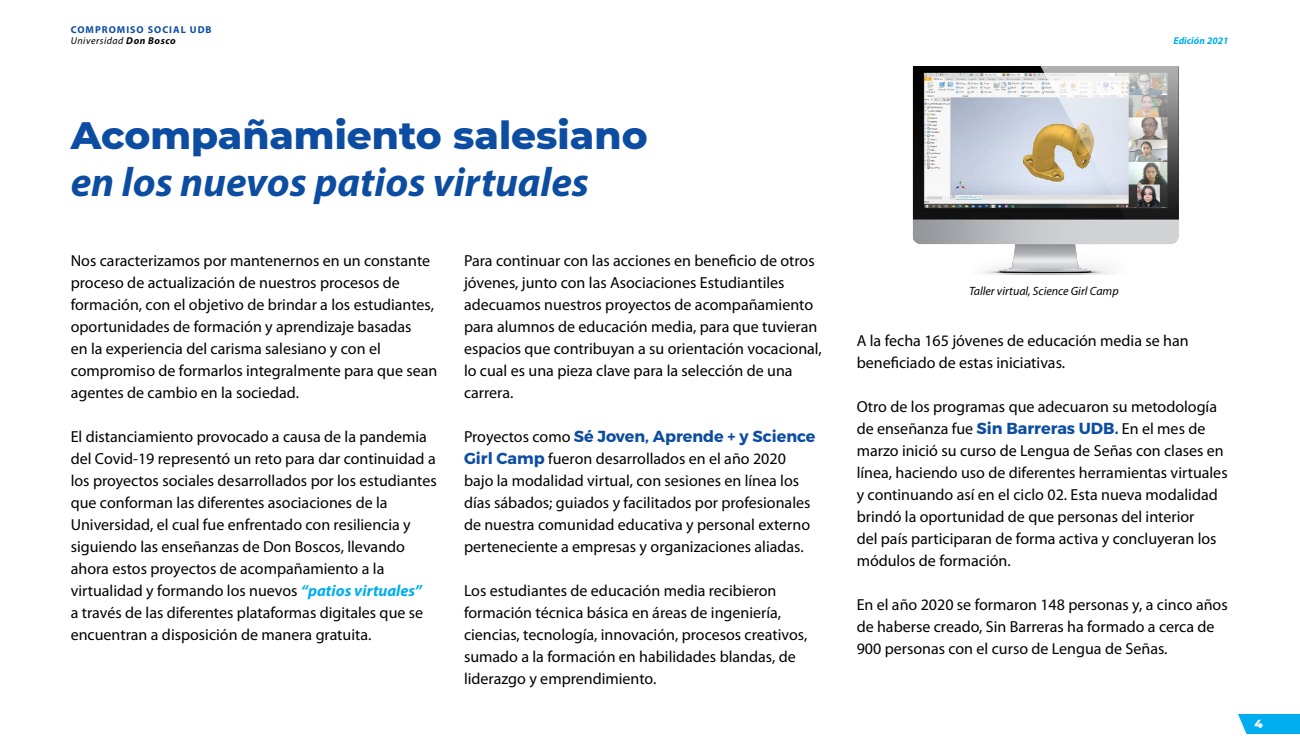
<style>
.page{position:relative;width:1300px;height:750px;background:#fff}
.page>*{position:absolute;margin:0;border:0;box-sizing:border-box;transform-origin:0 0}
.t1{font:italic 700 41px "Myriad Pro";color:#0d4da1}
.t2{font:800 39px "Montserrat";color:#0d4da1}
.t3{font:16px/22px "Myriad Pro";color:#000}
.t4{font:italic 12px "Myriad Pro";color:#000}
.t5{font:800 12px "Montserrat";color:#fff}
.t6{font:700 10px/10.9px "Myriad Pro";letter-spacing:.1em;color:#0d4da1}
.t7{font:italic 700 10px "Myriad Pro";color:#00aeef}
.s1{font-weight:400;font-style:italic;color:#000}
.s2{font-style:italic;color:#000}
.s3{font-weight:700;font-style:italic;color:#00aeef}
.s4{font-family:"Montserrat";font-weight:700;color:#0d4da1}
</style>
<div class="page">
<svg style="left:1238px;top:714px;width:62px;height:20px"></svg>
<img style="left:912px;top:66px;width:267px;height:209px">
<p class="t6" style="left:71px;top:23px;width:142px">COMPROMISO SOCIAL UDB<br><span class="s1">Universidad</span> <span class="s2">Don Bosco</span></p>
<p class="t7" style="left:1174px;top:34px;width:57px">Edición 2021</p>
<p class="t2" style="left:71px;top:106px;width:579px">Acompañamiento salesiano</p>
<p class="t1" style="left:71px;top:155px;width:520px">en los nuevos patios virtuales</p>
<p class="t3" style="left:71px;top:249px;width:368px">Nos caracterizamos por mantenernos en un constante proceso de actualización de nuestros procesos de formación, con el objetivo de brindar a los estudiantes, oportunidades de formación y aprendizaje basadas<br>en la experiencia del carisma salesiano y con el compromiso de formarlos integralmente para que sean agentes de cambio en la sociedad.</p>
<p class="t3" style="left:71px;top:425px;width:368px">El distanciamiento provocado a causa de la pandemia del Covid-19 representó un reto para dar continuidad a los proyectos sociales desarrollados por los estudiantes que conforman las diferentes asociaciones de la Universidad, el cual fue enfrentado con resiliencia y siguiendo las enseñanzas de Don Boscos, llevando ahora estos proyectos de acompañamiento a la virtualidad y formando los nuevos <span class="s3">“patios virtuales”<br></span>a través de las diferentes plataformas digitales que se encuentran a disposición de manera gratuita.</p>
<p class="t3" style="left:464px;top:249px;width:359px">Para continuar con las acciones en beneficio de otros jóvenes, junto con las Asociaciones Estudiantiles adecuamos nuestros proyectos de acompañamiento para alumnos de educación media, para que tuvieran espacios que contribuyan a su orientación vocacional, lo cual es una pieza clave para la selección de una carrera.</p>
<p class="t3" style="left:464px;top:425px;width:353px">Proyectos como <span class="s4">Sé Joven, Aprende + y Science Girl Camp</span> fueron desarrollados en el año 2020 bajo la modalidad virtual, con sesiones en línea los días sábados; guiados y facilitados por profesionales de nuestra comunidad educativa y personal externo perteneciente a empresas y organizaciones aliadas.</p>
<p class="t3" style="left:464px;top:579px;width:345px">Los estudiantes de educación media recibieron formación técnica básica en áreas de ingeniería, ciencias, tecnología, innovación, procesos creativos, sumado a la formación en habilidades blandas, de liderazgo y emprendimiento.</p>
<p class="t4" style="left:969px;top:284px;width:151px">Taller virtual, Science Girl Camp</p>
<p class="t3" style="left:857px;top:329px;width:334px">A la fecha 165 jóvenes de educación media se han beneficiado de estas iniciativas.</p>
<p class="t3" style="left:857px;top:395px;width:373px">Otro de los programas que adecuaron su metodología de enseñanza fue <span class="s4">Sin Barreras UDB.</span> En el mes de marzo inició su curso de Lengua de Señas con clases en línea, haciendo uso de diferentes herramientas virtuales y continuando así en el ciclo 02. Esta nueva modalidad brindó la oportunidad de que personas del interior<br>del país participaran de forma activa y concluyeran los módulos de formación.</p>
<p class="t3" style="left:857px;top:593px;width:373px">En el año 2020 se formaron 148 personas y, a cinco años de haberse creado, Sin Barreras ha formado a cerca de<br>900 personas con el curso de Lengua de Señas.</p>
<p class="t5" style="left:1255px;top:715px;width:10px">4</p>
</div>
